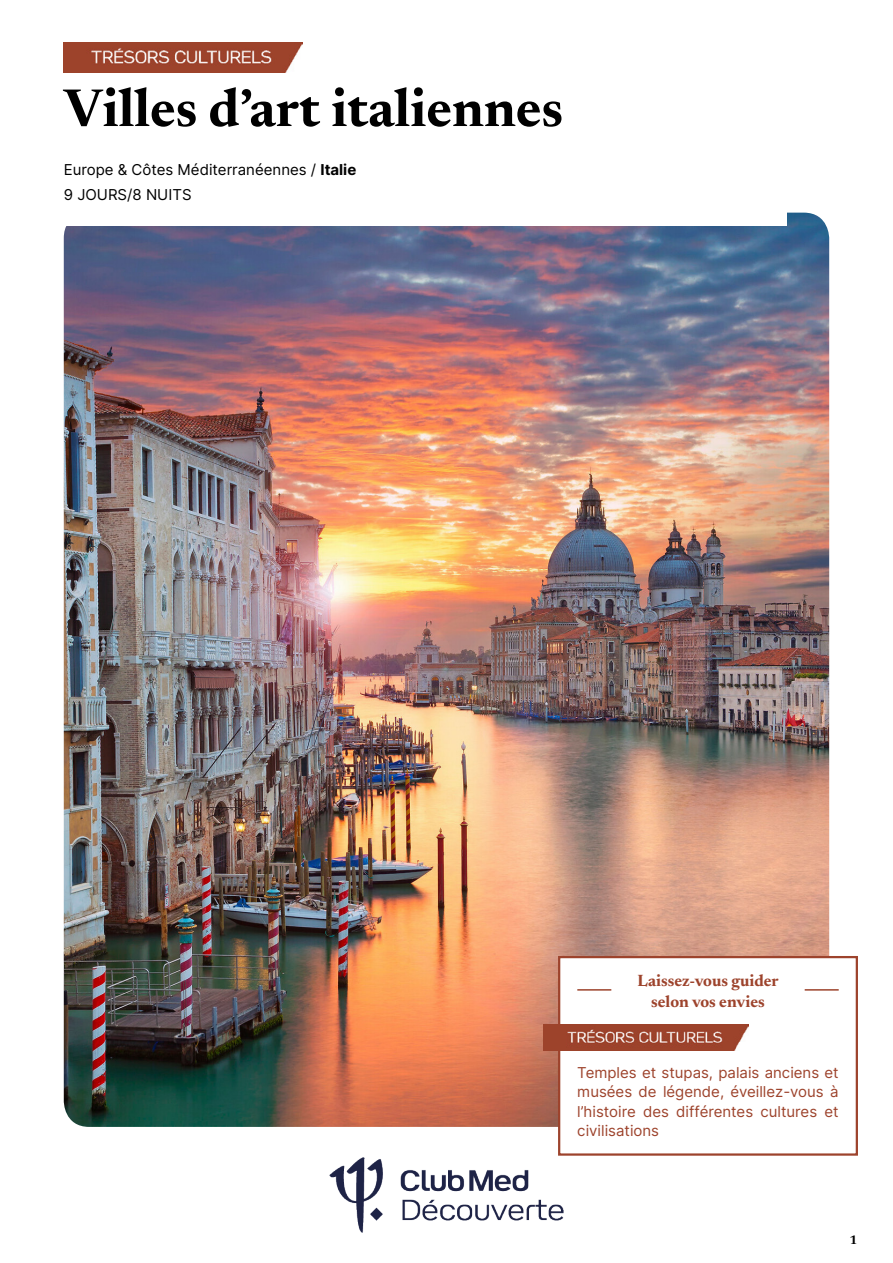
<style>
.page{position:relative;width:893px;height:1263px;background:#fff}
.page>*{position:absolute;margin:0;border:0;box-sizing:border-box;transform-origin:0 0}
.t1{font:700 54px "Newsreader 24 pt";color:#000}
.t2{font:700 16.5px/21px "Newsreader 24 pt";color:#9d432c;text-align:center}
.t3{font:15px/19.5px "Inter";color:#9d432c;text-align:justify}
.t4{font:15px/25.2px "Inter";color:#000}
.t5{font:700 12.6px "Newsreader 24 pt";color:#000}
.s1{font-weight:700}
</style>
<div class="page">
<img style="left:64px;top:213px;width:765px;height:914px">
<div style="left:0;top:0;width:787px;height:225px;background:#fff"></div>
<div style="left:559px;top:957px;width:298px;height:197px;background:#fff"></div>
<hr style="left:577px;top:989px;width:262px;height:2px;background:#9d432c">
<div style="left:611px;top:986px;width:194px;height:6px;background:#fff"></div>
<div style="left:558px;top:956px;width:300px;height:200px;border:2px solid #9d432c"></div>
<img style="left:543px;top:1025px;width:205px;height:25px">
<img style="left:64px;top:43px;width:239px;height:29px">
<img style="left:329px;top:1157px;width:235px;height:75px">
<h1 class="t1" style="left:64px;top:70px;width:501px">Villes d’art italiennes</h1>
<p class="t4" style="left:64px;top:156px;width:294px">Europe &amp; Côtes Méditerranéennes / <span class="s1">Italie<br></span>9 JOURS/8 NUITS</p>
<p class="t2" style="left:638px;top:969px;width:143px">Laissez-vous guider selon vos envies</p>
<p class="t3" style="left:577px;top:1062px;width:263px">Temples et stupas, palais anciens et musées de légende, éveillez-vous à l’histoire des différentes cultures et civilisations</p>
<p class="t5" style="left:849px;top:1230px;width:9px">1</p>
</div>
